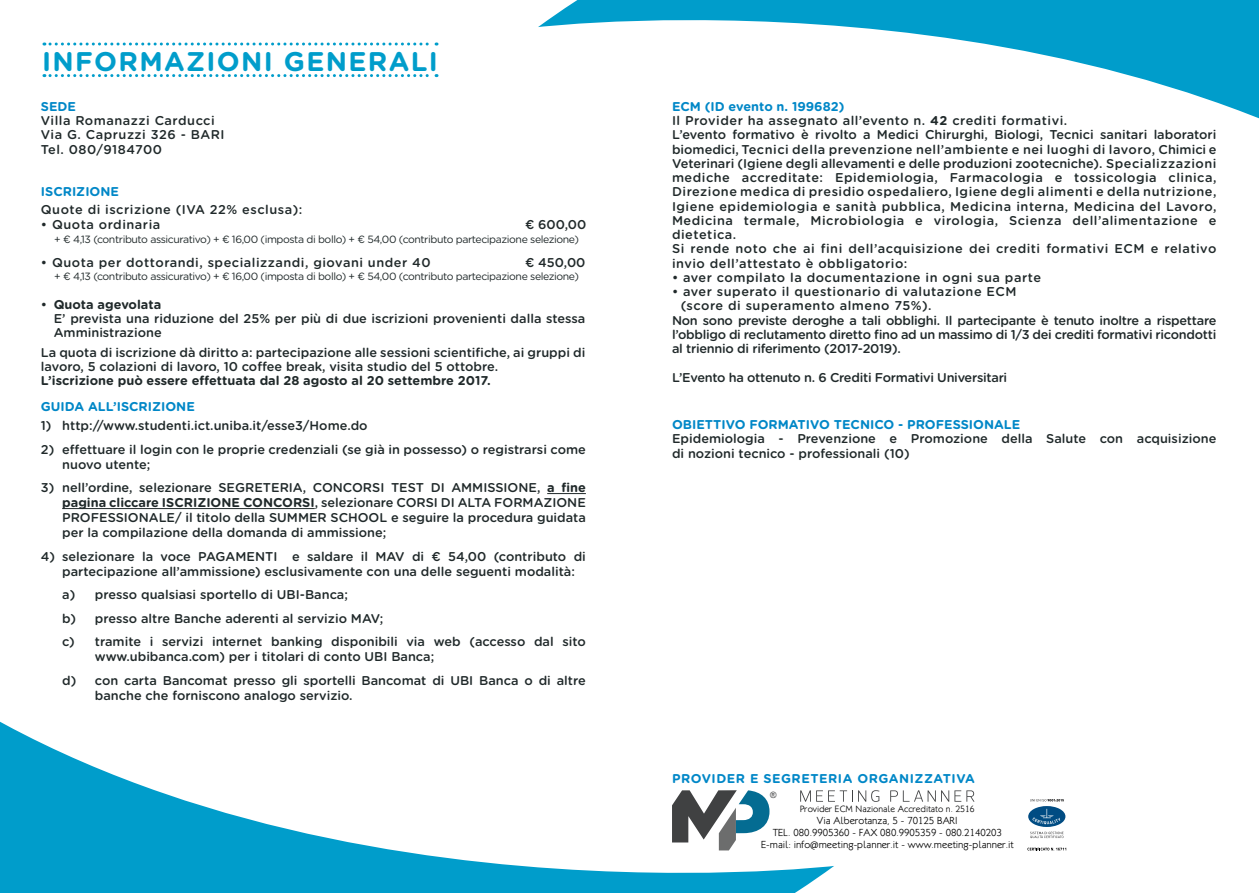
<style>
.page{position:relative;width:1259px;height:893px;background:#fff}
.page>*{position:absolute;margin:0;border:0;box-sizing:border-box;transform-origin:0 0}
.t1{font:700 27px "Gotham Rounded";letter-spacing:.05em;color:#009dcb}
.t2{font:500 12.75px/15px "Gotham Rounded";color:#20292a}
.t3{font:500 12.75px/14.2px "Gotham Rounded";letter-spacing:.04em;color:#20292a}
.t4{font:500 12.75px "Gotham Rounded";letter-spacing:-.02em;color:#20292a}
.t5{font:700 12.75px "Gotham Rounded";color:#0087c7}
.t6{font:700 12.75px "Gotham Rounded";color:#20292a}
.t7{font:700 12.75px "Gotham Rounded";letter-spacing:.04em;color:#0087c7}
.t8{font:10.5px "Gotham Rounded";letter-spacing:-.04em;color:#20292a}
.t9{font:300 10.35px/12.1px "Klill";color:#000;text-align:center}
.t10{font:300 9.15px "Klill";color:#000}
.t11{font:8.7px "Arial";color:#404142}
.s1{font-weight:700}
.s2{font-weight:700;color:#0087c7}
</style>
<div class="page">
<svg style="left:1027px;top:848px;width:39px;height:3px"></svg>
<svg style="left:834px;top:790px;width:45px;height:12px"></svg>
<svg style="left:890px;top:790px;width:84px;height:12px"></svg>
<svg style="left:1028px;top:799px;width:37px;height:39px"></svg>
<svg style="left:44px;top:43px;width:393px;height:3px"></svg>
<svg style="left:44px;top:74px;width:393px;height:3px"></svg>
<hr style="left:547px;top:493px;width:39px;height:1px;background:#20292a">
<hr style="left:62px;top:508px;width:253px;height:1px;background:#20292a">
<svg style="left:0;top:721px;width:834px;height:172px"></svg>
<svg style="left:538px;top:0;width:721px;height:119px"></svg>
<h1 class="t1" style="left:42px;top:41px;width:397px">INFORMAZIONI GENERALI</h1>
<p class="t5" style="left:41px;top:97px;width:37px">SEDE</p>
<p class="t3" style="left:41px;top:113px;width:185px">Villa Romanazzi Carducci<br>Via G. Capruzzi 326 - BARI<br>Tel. 080/9184700</p>
<p class="t5" style="left:41px;top:182px;width:80px">ISCRIZIONE</p>
<p class="t3" style="left:41px;top:202px;width:263px">Quote di iscrizione (IVA 22% esclusa):</p>
<p class="t3" style="left:41px;top:217px;width:121px">• Quota ordinaria</p>
<p class="t3" style="left:41px;top:255px;width:391px">• Quota per dottorandi, specializzandi, giovani under 40</p>
<p class="t2" style="left:54px;top:297px;width:533px;line-height:14.2px;text-indent:-13px">• <span class="s1">Quota agevolata<br></span>E’ prevista una riduzione del 25% per più di due iscrizioni provenienti dalla stessa<br>Amministrazione</p>
<p class="t2" style="left:41px;top:345px;width:546px;line-height:14.2px">La quota di iscrizione dà diritto a: partecipazione alle sessioni scientifiche, ai gruppi di lavoro, 5 colazioni di lavoro, 10 coffee break, visita studio del 5 ottobre.</p>
<p class="t6" style="left:41px;top:371px;width:451px">L’iscrizione può essere effettuata dal 28 agosto al 20 settembre 2017.</p>
<p class="t2" style="left:525px;top:217px;width:63px">€ 600,00</p>
<p class="t8" style="left:54px;top:232px;width:526px">+ € 4,13 (contributo assicurativo) + € 16,00 (imposta di bollo) + € 54,00 (contributo partecipazione selezione)</p>
<p class="t8" style="left:54px;top:269px;width:526px">+ € 4,13 (contributo assicurativo) + € 16,00 (imposta di bollo) + € 54,00 (contributo partecipazione selezione)</p>
<p class="t2" style="left:525px;top:255px;width:62px">€ 450,00</p>
<p class="t5" style="left:41px;top:397px;width:155px">GUIDA ALL’ISCRIZIONE</p>
<p class="t2" style="left:41px;top:418px;width:328px">1) http://www.studenti.ict.uniba.it/esse3/Home.do</p>
<p class="t2" style="left:62px;top:441px;width:525px;text-indent:-21px">2) effettuare il login con le proprie credenziali (se già in possesso) o registrarsi come nuovo utente;</p>
<p class="t2" style="left:62px;top:480px;width:525px;text-align:justify;text-indent:-21px">3) nell’ordine, selezionare SEGRETERIA, CONCORSI TEST DI AMMISSIONE, <span class="s1">a fine pagina cliccare ISCRIZIONE CONCORSI</span>, selezionare CORSI DI ALTA FORMAZIONE PROFESSIONALE/ il titolo della SUMMER SCHOOL e seguire la procedura guidata per la compilazione della domanda di ammissione;</p>
<p class="t2" style="left:62px;top:548px;width:525px;text-indent:-21px">4) selezionare la voce PAGAMENTI e saldare il MAV di € 54,00 (contributo di partecipazione all’ammissione) esclusivamente con una delle seguenti modalità:</p>
<p class="t2" style="left:62px;top:582px;width:525px;line-height:23.5px">a) presso qualsiasi sportello di UBI-Banca;<br>b) presso altre Banche aderenti al servizio MAV;<br>c) tramite i servizi internet banking disponibili via web (accesso dal sito</p>
<p class="t2" style="left:62px;top:644px;width:525px;line-height:23.5px;text-indent:33px">www.ubibanca.com) per i titolari di conto UBI Banca;<br>d) con carta Bancomat presso gli sportelli Bancomat di UBI Banca o di altre</p>
<p class="t2" style="left:95px;top:687px;width:259px">banche che forniscono analogo servizio.</p>
<p class="t3" style="left:672px;top:99px;width:546px"><span class="s2">ECM (ID evento n. 199682)<br></span>Il Provider ha assegnato all’evento n. <span class="s1">42</span> crediti formativi.<br>L’evento formativo è rivolto a Medici Chirurghi, Biologi, Tecnici sanitari laboratori biomedici, Tecnici della prevenzione nell’ambiente e nei luoghi di lavoro, Chimici e Veterinari (Igiene degli allevamenti e delle produzioni zootecniche). Specializzazioni mediche accreditate: Epidemiologia, Farmacologia e tossicologia clinica, Direzione medica di presidio ospedaliero, Igiene degli alimenti e della nutrizione, Igiene epidemiologia e sanità pubblica, Medicina interna, Medicina del Lavoro, Medicina termale, Microbiologia e virologia, Scienza dell’alimentazione e dietetica.<br>Si rende noto che ai fini dell’acquisizione dei crediti formativi ECM e relativo invio dell’attestato è obbligatorio:</p>
<p class="t3" style="left:672px;top:270px;width:370px">• aver compilato la documentazione in ogni sua parte</p>
<p class="t3" style="left:672px;top:284px;width:346px">• aver superato il questionario di valutazione ECM</p>
<p class="t3" style="left:680px;top:298px;width:252px">(score di superamento almeno 75%).</p>
<p class="t4" style="left:672px;top:311px;width:546px">Non sono previste deroghe a tali obblighi. Il partecipante è tenuto inoltre a rispettare</p>
<p class="t4" style="left:672px;top:325px;width:546px">l’obbligo di reclutamento diretto fino ad un massimo di 1/3 dei crediti formativi ricondotti</p>
<p class="t4" style="left:672px;top:340px;width:230px">al triennio di riferimento (2017-2019).</p>
<p class="t4" style="left:672px;top:368px;width:337px">L’Evento ha ottenuto n. 6 Crediti Formativi Universitari</p>
<p class="t5" style="left:672px;top:415px;width:350px">OBIETTIVO FORMATIVO TECNICO - PROFESSIONALE</p>
<p class="t2" style="left:672px;top:431px;width:546px;line-height:14.2px">Epidemiologia - Prevenzione e Promozione della Salute con acquisizione di nozioni tecnico - professionali (10)</p>
<p class="t7" style="left:672px;top:770px;width:304px">PROVIDER E SEGRETERIA ORGANIZZATIVA</p>
<p class="t9" style="left:761px;top:814px;width:254px">Via Alberotanza, 5 - 70125 BARI<br>TEL. 080.9905360 - FAX 080.9905359 - 080.2140203<br>E-mail: info@meeting-planner.it - www.meeting-planner.it</p>
<p class="t11" style="left:770px;top:789px;width:8px">®</p>
<p class="t10" style="left:800px;top:803px;width:176px">Provider ECM Nazionale Accreditato n. 2516</p>
</div>
